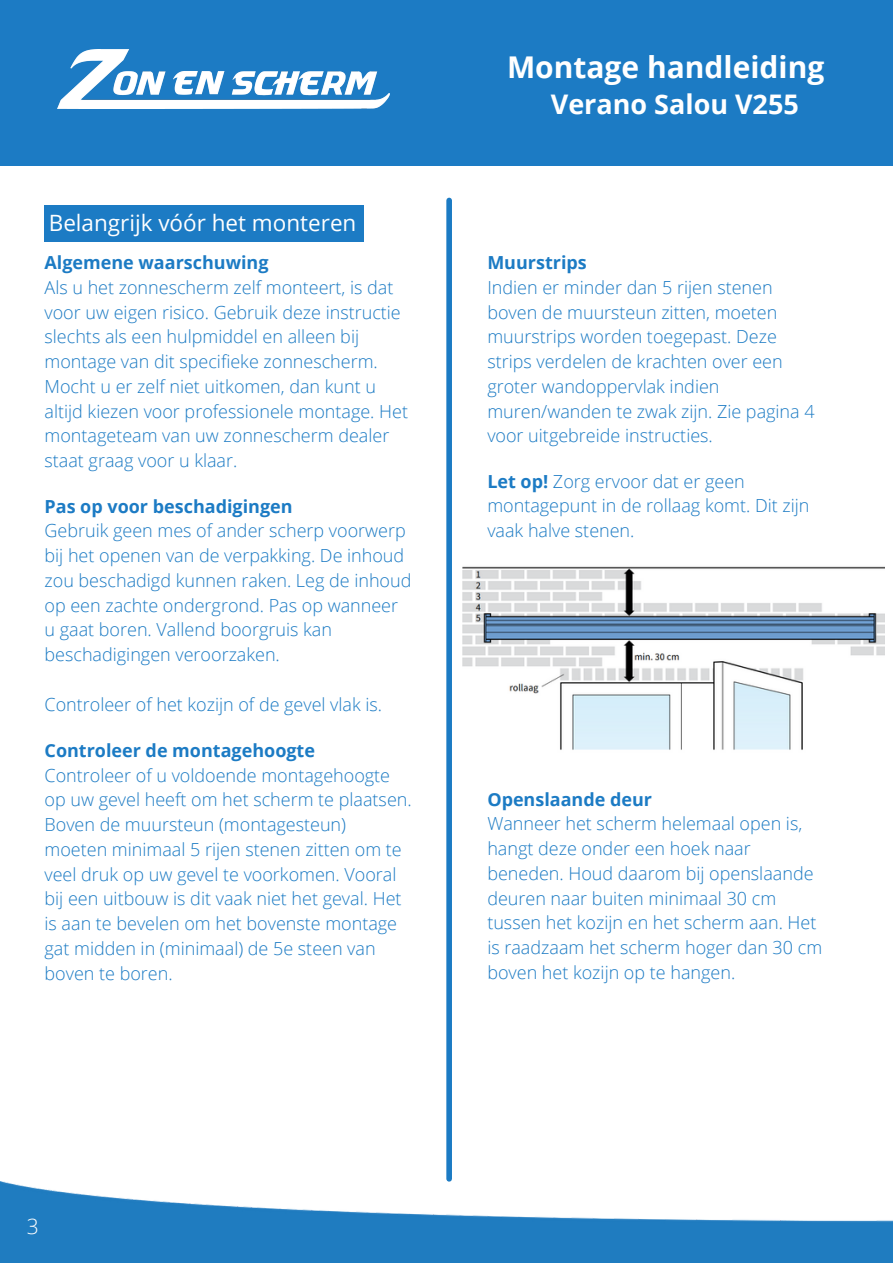
<style>
.page{position:relative;width:893px;height:1264px;background:#fff}
.page>*{position:absolute;margin:0;border:0;box-sizing:border-box;transform-origin:0 0}
.t1{font:700 30px "Open Sans";color:#fff}
.t2{font:700 27px "Open Sans";color:#fff}
.t3{font:22.5px "Open Sans";color:#fff}
.t4{font:300 21px "Open Sans";color:#fff}
.t5{font:300 18px/24.8px "Open Sans";color:#1c7bc4}
.t6{font:700 18px "Open Sans";color:#1c7bc4}
.s1{font-weight:700}
</style>
<div class="page">
<div style="left:0;top:0;width:892px;height:166px;background:#1c7bc4"></div>
<img style="left:57px;top:50px;width:332px;height:58px">
<div style="left:45px;top:205px;width:319px;height:37px;background:#1c7bc4"></div>
<img style="left:0;top:1181px;width:892px;height:81px">
<div style="left:446px;top:200px;width:6px;height:978px;background:#1c7bc4"></div>
<img style="left:462px;top:566px;width:422px;height:184px">
<p class="t3" style="left:49px;top:207px;width:309px">Belangrijk vóór het monteren</p>
<p class="t6" style="left:45px;top:250px;width:225px">Algemene waarschuwing</p>
<p class="t5" style="left:45px;top:274px;width:365px">Als u het zonnescherm zelf monteert, is dat voor uw eigen risico. Gebruik deze instructie slechts als een hulpmiddel en alleen bij montage van dit specifieke zonnescherm.<br>Mocht u er zelf niet uitkomen, dan kunt u altijd kiezen voor professionele montage. Het montageteam van uw zonnescherm dealer staat graag voor u klaar.</p>
<p class="t6" style="left:45px;top:493px;width:249px">Pas op voor beschadigingen</p>
<p class="t5" style="left:45px;top:518px;width:368px">Gebruik geen mes of ander scherp voorwerp bij het openen van de verpakking. De inhoud zou beschadigd kunnen raken. Leg de inhoud op een zachte ondergrond. Pas op wanneer u gaat boren. Vallend boorgruis kan beschadigingen veroorzaken.</p>
<p class="t5" style="left:45px;top:691px;width:339px">Controleer of het kozijn of de gevel vlak is.</p>
<p class="t6" style="left:45px;top:737px;width:272px">Controleer de montagehoogte</p>
<p class="t5" style="left:45px;top:762px;width:368px">Controleer of u voldoende montagehoogte op uw gevel heeft om het scherm te plaatsen.<br>Boven de muursteun (montagesteun) moeten minimaal 5 rijen stenen zitten om te veel druk op uw gevel te voorkomen. Vooral bij een uitbouw is dit vaak niet het geval. Het is aan te bevelen om het bovenste montage gat midden in (minimaal) de 5e steen van boven te boren.</p>
<p class="t1" style="left:507px;top:46px;width:319px">Montage handleiding</p>
<p class="t2" style="left:551px;top:85px;width:249px">Verano Salou V255</p>
<p class="t6" style="left:487px;top:250px;width:101px">Muurstrips</p>
<p class="t5" style="left:487px;top:274px;width:329px">Indien er minder dan 5 rijen stenen boven de muursteun zitten, moeten muurstrips worden toegepast. Deze strips verdelen de krachten over een groter wandoppervlak indien muren/wanden te zwak zijn. Zie pagina 4 voor uitgebreide instructies.</p>
<p class="t5" style="left:487px;top:468px;width:323px"><span class="s1">Let op!</span> Zorg ervoor dat er geen montagepunt in de rollaag komt. Dit zijn vaak halve stenen.</p>
<p class="t6" style="left:487px;top:786px;width:166px">Openslaande deur</p>
<p class="t5" style="left:487px;top:811px;width:336px">Wanneer het scherm helemaal open is, hangt deze onder een hoek naar beneden. Houd daarom bij openslaande deuren naar buiten minimaal 30 cm tussen het kozijn en het scherm aan. Het is raadzaam het scherm hoger dan 30 cm boven het kozijn op te hangen.</p>
<p class="t4" style="left:27px;top:1211px;width:13px">3</p>
</div>
